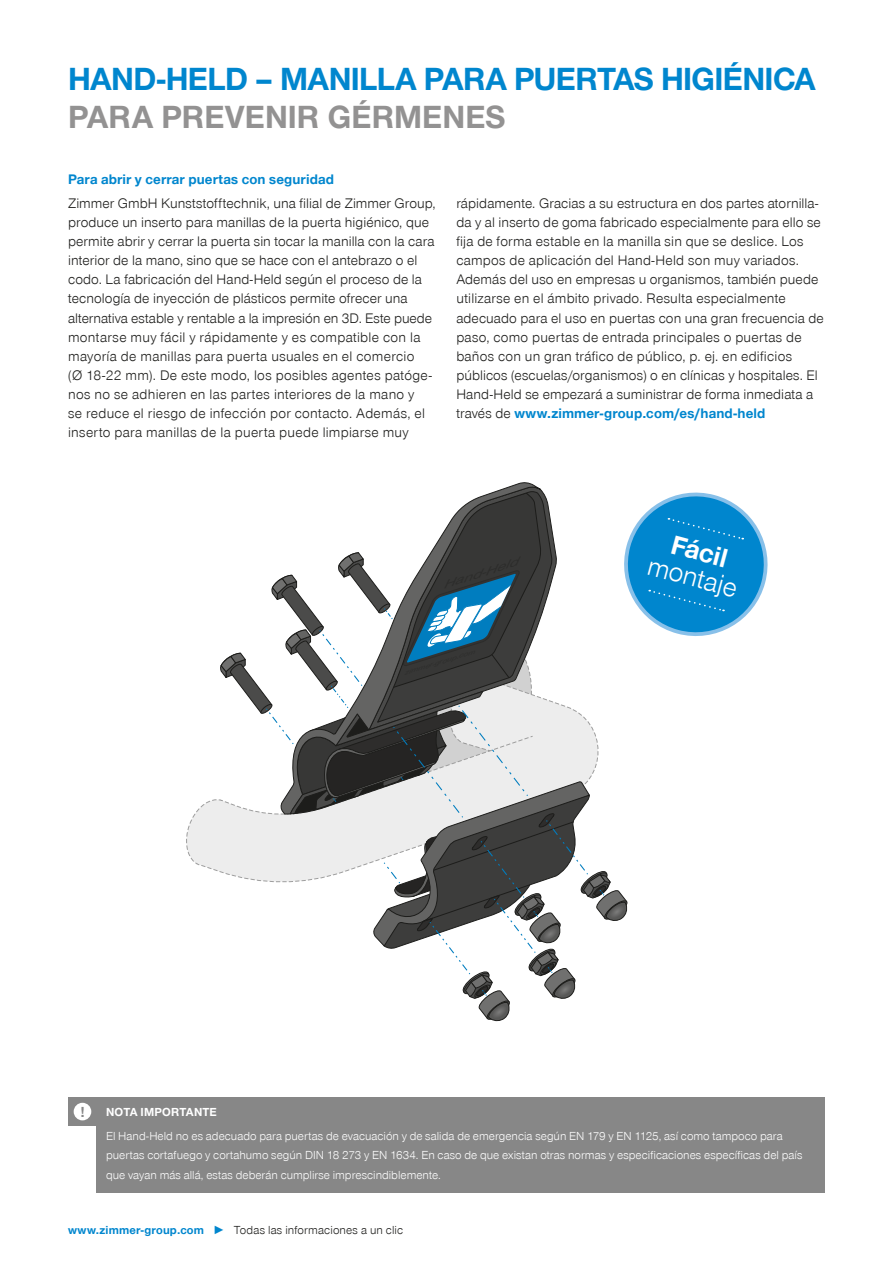
<style>
.page{position:relative;width:893px;height:1263px;background:#fff}
.page>*{position:absolute;margin:0;border:0;box-sizing:border-box;transform-origin:0 0}
.BR_CB_AF_Headline_22{font:700 33px/37.5px "Zimmer Group Sans Global";letter-spacing:-.02em;color:#0086ce}
.t1{font:300 27.6px "Zimmer Group Sans Global";color:#fff}
.t2{font:700 27.6px "Zimmer Group Sans Global";color:#fff}
.t3{font:700 15px "Zimmer Group Sans Global";color:#878787}
.BR_CB_AF_Fließtext_l{font:300 14.25px/19.2px "Zimmer Group Sans Global";letter-spacing:.01em;color:#1d1d1b}
.BR_CB_AF_Fließtext_l-2{font:700 14.25px "Zimmer Group Sans Global";letter-spacing:.01em;color:#0086ce}
.CB_AF_Aufzählung_lin{font:300 12px/19px "Zimmer Group Sans Global";letter-spacing:.005em;color:#fff}
.CB_AF_Seitenzahl_Ill{font:300 12px "Zimmer Group Sans Global";letter-spacing:.01em;color:#1d1d1b}
.CB_AF_Seitenzahl_Ill-2{font:700 12px "Zimmer Group Sans Global";letter-spacing:.015em;color:#fff}
.s1{color:#939292}
.s2{font-weight:700;color:#0086ce}
</style>
<div class="page">
<div style="left:68px;top:1097px;width:29px;height:29px;background:#878787"></div>
<div style="left:97px;top:1097px;width:728px;height:96px;background:#878787"></div>
<svg style="left:186px;top:482px;width:582px;height:540px"></svg>
<div style="left:74px;top:1103px;width:17px;height:17px;background:#fff;border-radius:50%"></div>
<p class="BR_CB_AF_Headline_22" style="left:68px;top:60px;width:749px">HAND-HELD – MANILLA PARA PUERTAS HIGIÉNICA<br><span class="s1">PARA PREVENIR GÉRMENES</span></p>
<p class="BR_CB_AF_Fließtext_l-2" style="left:68px;top:171px;width:267px">Para abrir y cerrar puertas con seguridad</p>
<p class="BR_CB_AF_Fließtext_l" style="left:68px;top:193px;width:369px">Zimmer GmbH Kunststofftechnik, una filial de Zimmer Group, produce un inserto para manillas de la puerta higiénico, que permite abrir y cerrar la puerta sin tocar la manilla con la cara interior de la mano, sino que se hace con el antebrazo o el codo. La fabricación del Hand-Held según el proceso de la tecnología de inyección de plásticos permite ofrecer una alternativa estable y rentable a la impresión en 3D. Este puede montarse muy fácil y rápidamente y es compatible con la mayoría de manillas para puerta usuales en el comercio<br>(Ø 18-22 mm). De este modo, los posibles agentes patóge&shy;nos no se adhieren en las partes interiores de la mano y<br>se reduce el riesgo de infección por contacto. Además, el inserto para manillas de la puerta puede limpiarse muy</p>
<p class="BR_CB_AF_Fließtext_l" style="left:456px;top:193px;width:369px">rápidamente. Gracias a su estructura en dos partes atornilla&shy;da y al inserto de goma fabricado especialmente para ello se fija de forma estable en la manilla sin que se deslice. Los campos de aplicación del Hand-Held son muy variados.<br>Además del uso en empresas u organismos, también puede utilizarse en el ámbito privado. Resulta especialmente adecuado para el uso en puertas con una gran frecuencia de paso, como puertas de entrada principales o puertas de baños con un gran tráfico de público, p. ej. en edificios públicos (escuelas/organismos) o en clínicas y hospitales. El Hand-Held se empezará a suministrar de forma inmediata a través de <span class="s2">www.zimmer-group.com/es/hand-held</span></p>
<p class="t2" style="left:676px;top:528px;width:59px;rotate:15deg">Fácil</p>
<p class="t1" style="left:652px;top:549px;width:94px;rotate:15deg">montaje</p>
<p class="t3" style="left:80px;top:1103px;width:6px">!</p>
<p class="CB_AF_Seitenzahl_Ill-2" style="left:106px;top:1105px;width:112px">NOTA IMPORTANTE</p>
<p class="CB_AF_Aufzählung_lin" style="left:106px;top:1126px;width:698px">El Hand-Held no es adecuado para puertas de evacuación y de salida de emergencia según EN 179 y EN 1125, así como tampoco para puertas cortafuego y cortahumo según DIN 18 273 y EN 1634. En caso de que existan otras normas y especificaciones específicas del país que vayan más allá, estas deberán cumplirse imprescindiblemente.</p>
<p class="CB_AF_Seitenzahl_Ill" style="left:68px;top:1223px;width:337px"><span class="s2">www.zimmer-group.com ►</span> Todas las informaciones a un clic</p>
</div>
